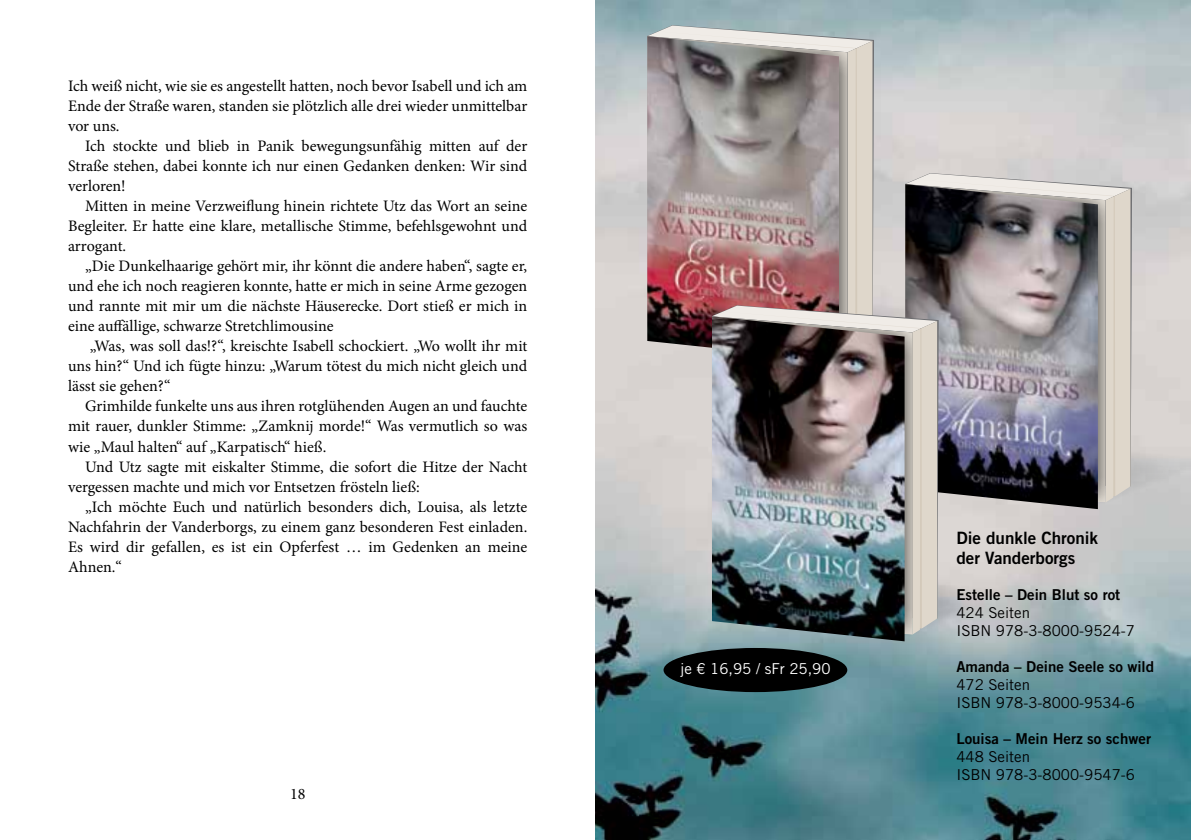
<style>
.page{position:relative;width:1191px;height:840px;background:#fff}
.page>*{position:absolute;margin:0;border:0;box-sizing:border-box;transform-origin:0 0}
.t1{font:17px/20.4px "Trade Gothic LT Std Bd 2";color:#000}
.t2{font:16px/20px "Minion Pro";color:#000;text-align:justify}
.t3{font:15px/18px "Trade Gothic LT Std";color:#000}
.t4{font:15px "Trade Gothic LT Std Bd 2";color:#000}
.t5{font:15px "Trade Gothic LT Std";color:#fff}
</style>
<div class="page">
<img style="left:595px;top:0;width:596px;height:839px">
<img style="left:647px;top:24px;width:544px;height:617px">
<svg style="left:708px;top:315px;width:205px;height:321px"></svg>
<img style="left:712px;top:316px;width:192px;height:325px">
<img style="left:723px;top:311px;width:199px;height:317px">
<div style="left:663px;top:647px;width:184px;height:44px;background:#000;border-radius:50%"></div>
<p class="t2" style="left:68px;top:76px;width:461px">Ich weiß nicht, wie sie es angestellt hatten, noch bevor Isabell und ich am Ende der Straße waren, standen sie plötzlich alle drei wieder unmittelbar vor uns.</p>
<p class="t2" style="left:68px;top:136px;width:461px;text-indent:17px">Ich stockte und blieb in Panik bewegungsunfähig mitten auf der Straße stehen, dabei konnte ich nur einen Gedanken denken: Wir sind verloren!</p>
<p class="t2" style="left:68px;top:196px;width:461px;text-indent:17px">Mitten in meine Verzweiflung hinein richtete Utz das Wort an seine Begleiter. Er hatte eine klare, metallische Stimme, befehlsgewohnt und arrogant.</p>
<p class="t2" style="left:68px;top:256px;width:461px;text-indent:17px">„Die Dunkelhaarige gehört mir, ihr könnt die andere haben“, sagte er, und ehe ich noch reagieren konnte, hatte er mich in seine Arme gezogen und rannte mit mir um die nächste Häuserecke. Dort stieß er mich in eine auffällige, schwarze Stretchlimousine</p>
<p class="t2" style="left:68px;top:336px;width:461px;text-indent:22px">„Was, was soll das!?“, kreischte Isabell schockiert. „Wo wollt ihr mit uns hin?“ Und ich fügte hinzu: „Warum tötest du mich nicht gleich und lässt sie gehen?“</p>
<p class="t2" style="left:68px;top:396px;width:461px;text-indent:17px">Grimhilde funkelte uns aus ihren rotglühenden Augen an und fauchte mit rauer, dunkler Stimme: „Zamknij morde!“ Was vermutlich so was wie „Maul halten“ auf „Karpatisch“ hieß.</p>
<p class="t2" style="left:68px;top:456px;width:461px;text-indent:17px">Und Utz sagte mit eiskalter Stimme, die sofort die Hitze der Nacht vergessen machte und mich vor Entsetzen frösteln ließ:</p>
<p class="t2" style="left:68px;top:496px;width:461px;text-indent:17px">„Ich möchte Euch und natürlich besonders dich, Louisa, als letzte Nachfahrin der Vanderborgs, zu einem ganz besonderen Fest einladen.<br>Es wird dir gefallen, es ist ein Opferfest … im Gedenken an meine Ahnen.“</p>
<p class="t2" style="left:290px;top:783px;width:17px">18</p>
<p class="t5" style="left:680px;top:659px;width:152px">je € 16,95 / sFr 25,90</p>
<p class="t1" style="left:956px;top:527px;width:143px">Die dunkle Chronik der Vanderborgs</p>
<p class="t4" style="left:956px;top:585px;width:165px">Estelle – Dein Blut so rot</p>
<p class="t3" style="left:956px;top:603px;width:180px">424 Seiten<br>ISBN 978-3-8000-9524-7</p>
<p class="t4" style="left:956px;top:657px;width:199px">Amanda – Deine Seele so wild</p>
<p class="t3" style="left:956px;top:675px;width:180px">472 Seiten<br>ISBN 978-3-8000-9534-6</p>
<p class="t4" style="left:956px;top:729px;width:196px">Louisa – Mein Herz so schwer</p>
<p class="t3" style="left:956px;top:747px;width:180px">448 Seiten<br>ISBN 978-3-8000-9547-6</p>
</div>
